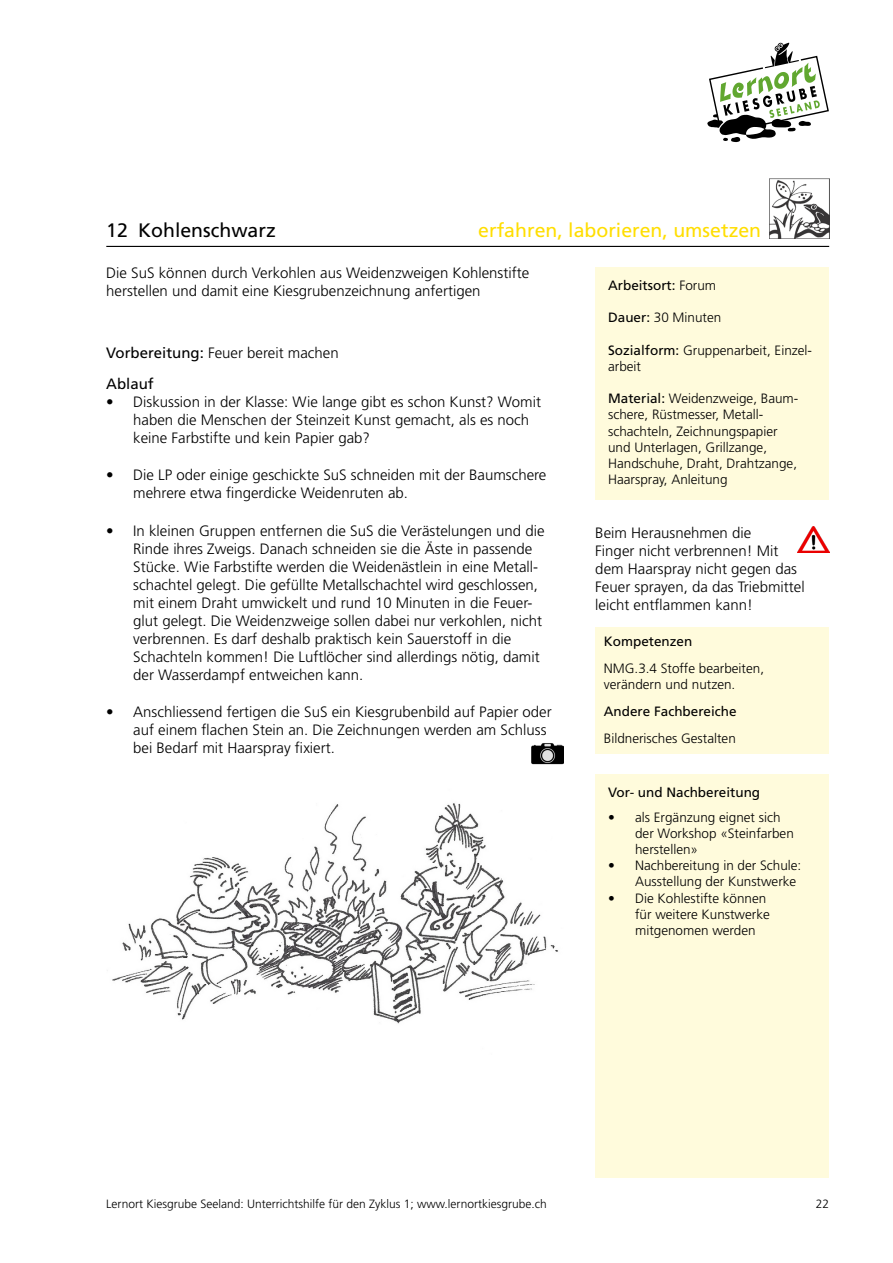
<style>
.page{position:relative;width:893px;height:1263px;background:#fff}
.page>*{position:absolute;margin:0;border:0;box-sizing:border-box;transform-origin:0 0}
.t1{font:19.5px "Frutiger LT Std";color:#ffde00}
.t2{font:19.5px "Frutiger LT Std";color:#000}
.t3{font:300 15px/18px "Frutiger LT Std";color:#000}
.t4{font:15px/30.8px "Frutiger LT Std";color:#000}
.t5{font:300 13.5px/16.2px "Frutiger LT Std";color:#000}
.t6{font:13.5px "Frutiger LT Std";color:#000}
.t7{font:300 12px "Frutiger LT Std";color:#000}
.s1{font-weight:300}
.s2{font-weight:400}
</style>
<div class="page">
<svg style="left:707px;top:43px;width:122px;height:99px"></svg>
<hr style="left:106px;top:246px;width:723px;height:1px;background:#000">
<img style="left:770px;top:179px;width:59px;height:59px">
<img style="left:531px;top:743px;width:32px;height:22px">
<div style="left:595px;top:267px;width:234px;height:232px;background:#fffbdc"></div>
<div style="left:595px;top:774px;width:234px;height:404px;background:#fffbdc"></div>
<div style="left:595px;top:627px;width:234px;height:127px;background:#fffbdc"></div>
<img style="left:797px;top:527px;width:32px;height:26px">
<img style="left:112px;top:803px;width:446px;height:221px">
<h1 class="t2" style="left:106px;top:219px;width:171px">12 Kohlenschwarz</h1>
<h1 class="t1" style="left:478px;top:219px;width:284px">erfahren, laborieren, umsetzen</h1>
<p class="t6" style="left:608px;top:277px;width:110px">Arbeitsort: <span class="s1">Forum</span></p>
<p class="t5" style="left:608px;top:310px;width:115px"><span class="s2">Dauer:</span> 30 Minuten</p>
<p class="t5" style="left:608px;top:342px;width:206px"><span class="s2">Sozialform:</span> Gruppenarbeit, Einzel&shy;arbeit</p>
<p class="t5" style="left:608px;top:391px;width:192px"><span class="s2">Material:</span> Weidenzweige, Baum&shy;schere, Rüstmesser, Metall&shy;schachteln, Zeichnungspapier und Unterlagen, Grillzange,<br>Handschuhe, Draht, Drahtzange,<br>Haarspray, Anleitung</p>
<p class="t3" style="left:106px;top:264px;width:424px">Die SuS können durch Verkohlen aus Weidenzweigen Kohlenstifte herstellen und damit eine Kiesgrubenzeichnung anfertigen</p>
<p class="t4" style="left:106px;top:337px;width:234px">Vorbereitung: <span class="s1">Feuer bereit machen<br></span>Ablauf</p>
<p class="t3" style="left:133px;top:393px;width:409px;text-indent:-27px">• Diskussion in der Klasse: Wie lange gibt es schon Kunst? Womit haben die Menschen der Steinzeit Kunst gemacht, als es noch keine Farbstifte und kein Papier gab?</p>
<p class="t3" style="left:133px;top:466px;width:415px;text-indent:-27px">• Die LP oder einige geschickte SuS schneiden mit der Baumschere mehrere etwa fingerdicke Weidenruten ab.</p>
<p class="t3" style="left:133px;top:522px;width:413px;text-indent:-27px">• In kleinen Gruppen entfernen die SuS die Verästelungen und die Rinde ihres Zweigs. Danach schneiden sie die Äste in passende Stücke. Wie Farbstifte werden die Weidenästlein in eine Metall&shy;schachtel gelegt. Die gefüllte Metallschachtel wird geschlossen, mit einem Draht umwickelt und rund 10 Minuten in die Feuer&shy;glut gelegt. Die Weidenzweige sollen dabei nur verkohlen, nicht verbrennen. Es darf deshalb praktisch kein Sauerstoff in die Schachteln kommen! Die Luftlöcher sind allerdings nötig, damit der Wasserdampf entweichen kann.</p>
<p class="t3" style="left:133px;top:703px;width:420px;text-indent:-27px">• Anschliessend fertigen die SuS ein Kiesgrubenbild auf Papier oder auf einem flachen Stein an. Die Zeichnungen werden am Schluss bei Bedarf mit Haarspray fixiert.</p>
<p class="t3" style="left:595px;top:524px;width:211px">Beim Herausnehmen die<br>Finger nicht verbrennen! Mit dem Haarspray nicht gegen das<br>Feuer sprayen, da das Triebmittel leicht entflammen kann!</p>
<p class="t6" style="left:604px;top:633px;width:90px">Kompetenzen</p>
<p class="t5" style="left:604px;top:660px;width:162px">NMG.3.4 Stoffe bearbeiten, verändern und nutzen.</p>
<p class="t6" style="left:604px;top:703px;width:134px">Andere Fachbereiche</p>
<p class="t5" style="left:604px;top:730px;width:134px">Bildnerisches Gestalten</p>
<p class="t6" style="left:608px;top:784px;width:154px">Vor- und Nachbereitung</p>
<p class="t5" style="left:635px;top:809px;width:160px;text-indent:-27px">• als Ergänzung eignet sich der Workshop «Steinfarben herstellen»</p>
<p class="t5" style="left:635px;top:857px;width:168px;text-indent:-27px">• Nachbereitung in der Schule:<br>Ausstellung der Kunstwerke</p>
<p class="t5" style="left:635px;top:890px;width:136px;text-indent:-27px">• Die Kohlestifte können für weitere Kunstwerke mitgenomen werden</p>
<p class="t7" style="left:106px;top:1197px;width:442px">Lernort Kiesgrube Seeland: Unterrichtshilfe für den Zyklus 1; www.lernortkiesgrube.ch</p>
<p class="t7" style="left:816px;top:1197px;width:15px">22</p>
</div>
